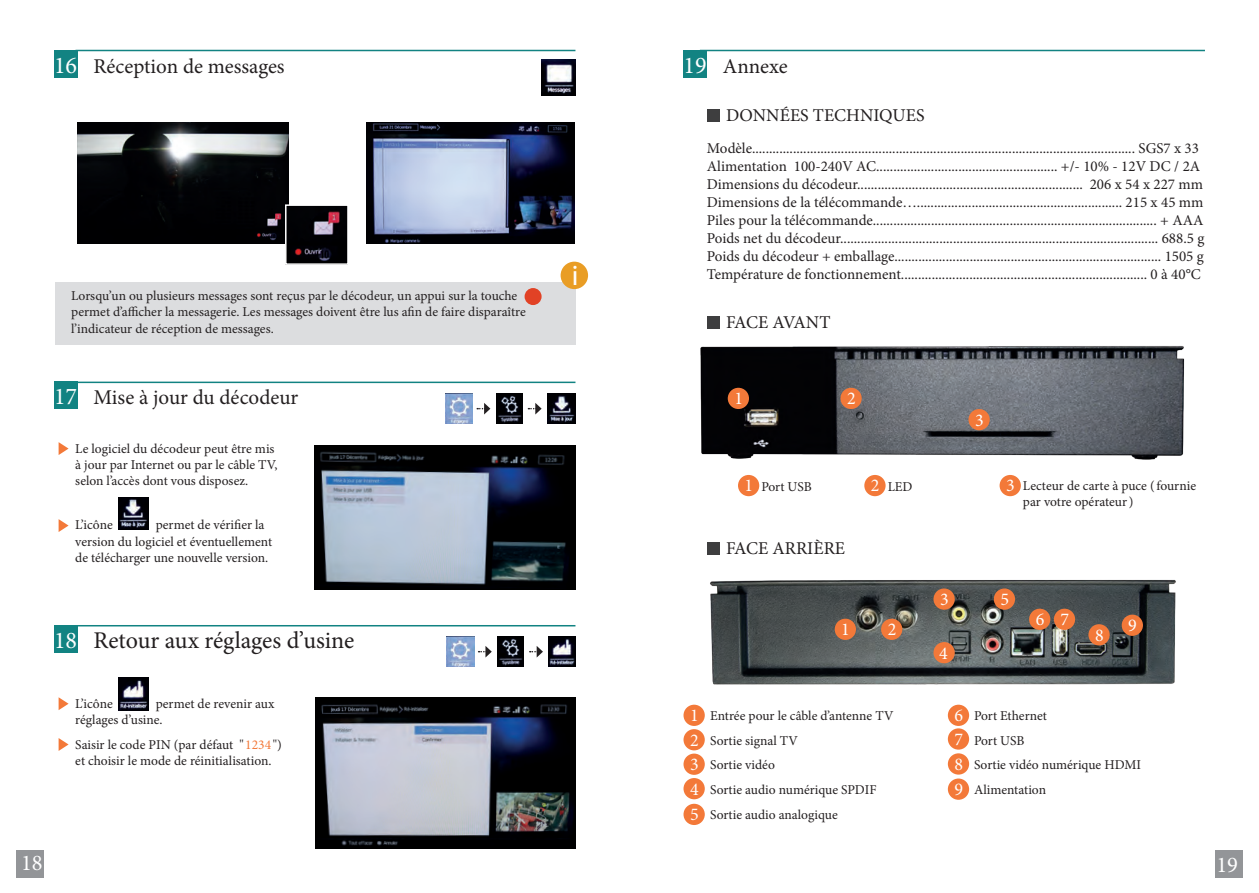
<style>
.page{position:relative;width:1259px;height:893px;background:#fff}
.page>*{position:absolute;margin:0;border:0;box-sizing:border-box;transform-origin:0 0}
.t1{font:28.5px "Myriad Pro";color:#fff}
.t2{font:24px "Minion Pro";color:#231f20}
.t3{font:22.5px "Minion Pro";color:#fff}
.t4{font:21px "Minion Pro";color:#231f20}
.t5{font:18px "Minion Pro";color:#231f20}
.t6{font:18px/24.6px "Minion Pro";color:#fff;text-align:justify}
.t7{font:18px "Minion Pro";letter-spacing:-.03em;color:#231f20}
.t8{font:15px/18px "Minion Pro";color:#231f20}
.t9{font:13.5px/16.2px "Minion Pro";color:#231f20}
.s1{font-size:24px;color:#fff}
.s2{color:#fff}
.s3{color:#f37939}
</style>
<div class="page">
<div style="left:54px;top:50px;width:23px;height:27px;background:#128382"></div>
<div style="left:54px;top:382px;width:23px;height:27px;background:#128382"></div>
<div style="left:54px;top:625px;width:23px;height:28px;background:#128382"></div>
<div style="left:55px;top:282px;width:520px;height:62px;background:#dcdddf"></div>
<div style="left:560px;top:262px;width:28px;height:27px;background:#e99d25;border-radius:50%"></div>
<div style="left:524px;top:288px;width:17px;height:17px;background:#e14225;border-radius:50%"></div>
<img style="left:367px;top:122px;width:207px;height:122px">
<img style="left:315px;top:445px;width:260px;height:144px">
<svg style="left:59px;top:442px;width:10px;height:13px"></svg>
<svg style="left:59px;top:697px;width:10px;height:13px"></svg>
<svg style="left:59px;top:519px;width:10px;height:13px"></svg>
<svg style="left:59px;top:738px;width:10px;height:13px"></svg>
<img style="left:315px;top:697px;width:260px;height:152px">
<div style="left:683px;top:50px;width:24px;height:27px;background:#128382"></div>
<div style="left:707px;top:109px;width:12px;height:12px;background:#3e3e3f"></div>
<div style="left:707px;top:316px;width:12px;height:13px;background:#3e3e3f"></div>
<div style="left:707px;top:542px;width:12px;height:13px;background:#3e3e3f"></div>
<img style="left:700px;top:346px;width:485px;height:114px">
<img style="left:710px;top:580px;width:466px;height:105px">
<div style="left:834px;top:619px;width:22px;height:21px;background:#f37939;border-radius:50%"></div>
<div style="left:728px;top:388px;width:21px;height:21px;background:#f37939;border-radius:50%"></div>
<div style="left:840px;top:388px;width:21px;height:21px;background:#f37939;border-radius:50%"></div>
<div style="left:968px;top:409px;width:21px;height:21px;background:#f37939;border-radius:50%"></div>
<div style="left:683px;top:705px;width:22px;height:21px;background:#f37939;border-radius:50%"></div>
<div style="left:738px;top:475px;width:21px;height:21px;background:#f37939;border-radius:50%"></div>
<div style="left:999px;top:475px;width:22px;height:21px;background:#f37939;border-radius:50%"></div>
<div style="left:948px;top:705px;width:21px;height:21px;background:#f37939;border-radius:50%"></div>
<div style="left:948px;top:728px;width:21px;height:22px;background:#f37939;border-radius:50%"></div>
<div style="left:948px;top:753px;width:21px;height:22px;background:#f37939;border-radius:50%"></div>
<div style="left:948px;top:778px;width:21px;height:22px;background:#f37939;border-radius:50%"></div>
<div style="left:683px;top:729px;width:22px;height:21px;background:#f37939;border-radius:50%"></div>
<div style="left:864px;top:475px;width:21px;height:21px;background:#f37939;border-radius:50%"></div>
<div style="left:683px;top:754px;width:22px;height:21px;background:#f37939;border-radius:50%"></div>
<div style="left:683px;top:778px;width:22px;height:21px;background:#f37939;border-radius:50%"></div>
<div style="left:683px;top:804px;width:22px;height:21px;background:#f37939;border-radius:50%"></div>
<div style="left:881px;top:619px;width:21px;height:21px;background:#f37939;border-radius:50%"></div>
<div style="left:933px;top:588px;width:21px;height:22px;background:#f37939;border-radius:50%"></div>
<div style="left:993px;top:588px;width:22px;height:22px;background:#f37939;border-radius:50%"></div>
<div style="left:1029px;top:609px;width:21px;height:21px;background:#f37939;border-radius:50%"></div>
<div style="left:1054px;top:609px;width:21px;height:21px;background:#f37939;border-radius:50%"></div>
<div style="left:1088px;top:624px;width:21px;height:21px;background:#f37939;border-radius:50%"></div>
<div style="left:1121px;top:615px;width:22px;height:21px;background:#f37939;border-radius:50%"></div>
<div style="left:933px;top:642px;width:21px;height:21px;background:#f37939;border-radius:50%"></div>
<div style="left:17px;top:850px;width:27px;height:28px;background:#939598"></div>
<div style="left:1215px;top:850px;width:27px;height:28px;background:#939598"></div>
<img style="left:118px;top:497px;width:31px;height:33px">
<img style="left:548px;top:394px;width:27px;height:29px">
<img style="left:118px;top:677px;width:31px;height:33px">
<img style="left:548px;top:637px;width:27px;height:29px">
<img style="left:445px;top:394px;width:28px;height:29px">
<img style="left:446px;top:637px;width:28px;height:29px">
<img style="left:496px;top:394px;width:26px;height:29px">
<img style="left:498px;top:637px;width:26px;height:29px">
<svg style="left:477px;top:403px;width:13px;height:11px"></svg>
<svg style="left:478px;top:646px;width:14px;height:11px"></svg>
<svg style="left:528px;top:403px;width:13px;height:11px"></svg>
<svg style="left:530px;top:646px;width:13px;height:11px"></svg>
<img style="left:541px;top:60px;width:34px;height:35px">
<img style="left:77px;top:122px;width:212px;height:122px">
<img style="left:288px;top:207px;width:58px;height:55px">
<div style="left:285px;top:204px;width:64px;height:61px;border:2px solid #fff"></div>
<hr style="left:75px;top:50px;width:500px;height:1px;background:#128382">
<hr style="left:75px;top:382px;width:500px;height:1px;background:#128382">
<hr style="left:75px;top:625px;width:500px;height:1px;background:#128382">
<hr style="left:700px;top:50px;width:505px;height:1px;background:#128382">
<h3 class="t4" style="left:54px;top:52px;width:232px"><span class="s1">16</span> Réception de messages</h3>
<p class="t9" style="left:71px;top:288px;width:456px">Lorsqu’un ou plusieurs messages sont reçus par le décodeur, un appui sur la touche permet d’afficher la messagerie. Les messages doivent être lus afin de faire disparaître l’indicateur de réception de messages.</p>
<h3 class="t4" style="left:54px;top:384px;width:246px"><span class="s1">17</span> Mise à jour du décodeur</h3>
<p class="t9" style="left:75px;top:441px;width:204px">Le logiciel du décodeur peut être mis à jour par Internet ou par le câble TV, selon l’accès dont vous disposez.</p>
<p class="t9" style="left:75px;top:517px;width:39px">L’icône</p>
<p class="t9" style="left:75px;top:517px;width:198px;text-indent:80px">permet de vérifier la version du logiciel et éventuellement de télécharger une nouvelle version.</p>
<h2 class="t2" style="left:54px;top:624px;width:302px"><span class="s2">18</span> Retour aux réglages d’usine</h2>
<p class="t9" style="left:75px;top:696px;width:201px;text-indent:80px">permet de revenir aux réglages d’usine.</p>
<p class="t9" style="left:75px;top:737px;width:208px">Saisir le code PIN (par défaut " <span class="s3">1234</span> ") et choisir le mode de réinitialisation.</p>
<p class="t9" style="left:75px;top:696px;width:39px">L’icône</p>
<h1 class="t1" style="left:572px;top:258px;width:8px">i</h1>
<h3 class="t4" style="left:683px;top:52px;width:106px"><span class="s1">19</span> Annexe</h3>
<p class="t5" style="left:726px;top:103px;width:200px">DONNÉES TECHNIQUES</p>
<p class="t8" style="left:707px;top:140px;width:499px">Modèle................................................................................................................ SGS7 x 33<br>Alimentation 100-240V AC..................................................... +/- 10% - 12V DC / 2A Dimensions du décodeur.................................................................. 206 x 54 x 227 mm Dimensions de la télécommande…............................................................ 215 x 45 mm Piles pour la télécommande................................................................................... + AAA Poids net du décodeur............................................................................................. 688.5 g Poids du décodeur + emballage.............................................................................. 1505 g Température de fonctionnement........................................................................ 0 à 40°C</p>
<p class="t7" style="left:726px;top:311px;width:106px">FACE AVANT</p>
<p class="t6" style="left:734px;top:386px;width:10px">1</p>
<p class="t6" style="left:847px;top:386px;width:10px">2</p>
<p class="t6" style="left:975px;top:408px;width:10px">3</p>
<p class="t6" style="left:744px;top:473px;width:10px">1</p>
<p class="t6" style="left:1006px;top:473px;width:10px">3</p>
<p class="t6" style="left:871px;top:473px;width:10px">2</p>
<p class="t9" style="left:761px;top:479px;width:52px">Port USB</p>
<p class="t9" style="left:887px;top:479px;width:26px">LED</p>
<p class="t9" style="left:1023px;top:478px;width:175px">Lecteur de carte à puce (fournie par votre opérateur)</p>
<p class="t5" style="left:726px;top:537px;width:121px">FACE ARRIÈRE</p>
<p class="t6" style="left:841px;top:617px;width:10px">1</p>
<p class="t6" style="left:887px;top:617px;width:10px">2</p>
<p class="t6" style="left:690px;top:703px;width:10px">1</p>
<p class="t6" style="left:690px;top:728px;width:10px">2</p>
<p class="t6" style="left:690px;top:752px;width:10px;line-height:25px">3<br>4<br>5</p>
<p class="t9" style="left:710px;top:703px;width:185px;line-height:24.8px">Entrée pour le câble d’antenne TV<br>Sortie signal TV<br>Sortie vidéo<br>Sortie audio numérique SPDIF<br>Sortie audio analogique</p>
<p class="t6" style="left:940px;top:587px;width:10px">3</p>
<p class="t6" style="left:1000px;top:587px;width:10px">5</p>
<p class="t6" style="left:939px;top:641px;width:10px">4</p>
<p class="t6" style="left:1035px;top:607px;width:35px">6 7</p>
<p class="t6" style="left:1095px;top:623px;width:10px">8</p>
<p class="t6" style="left:1128px;top:613px;width:10px">9</p>
<p class="t6" style="left:954px;top:703px;width:10px">6<br>7<br>8<br>9</p>
<p class="t9" style="left:974px;top:703px;width:169px;line-height:24.8px">Port Ethernet<br>Port USB<br>Sortie vidéo numérique HDMI<br>Alimentation</p>
<h3 class="t3" style="left:21px;top:848px;width:23px">18</h3>
<h3 class="t3" style="left:1216px;top:850px;width:23px">19</h3>
</div>
